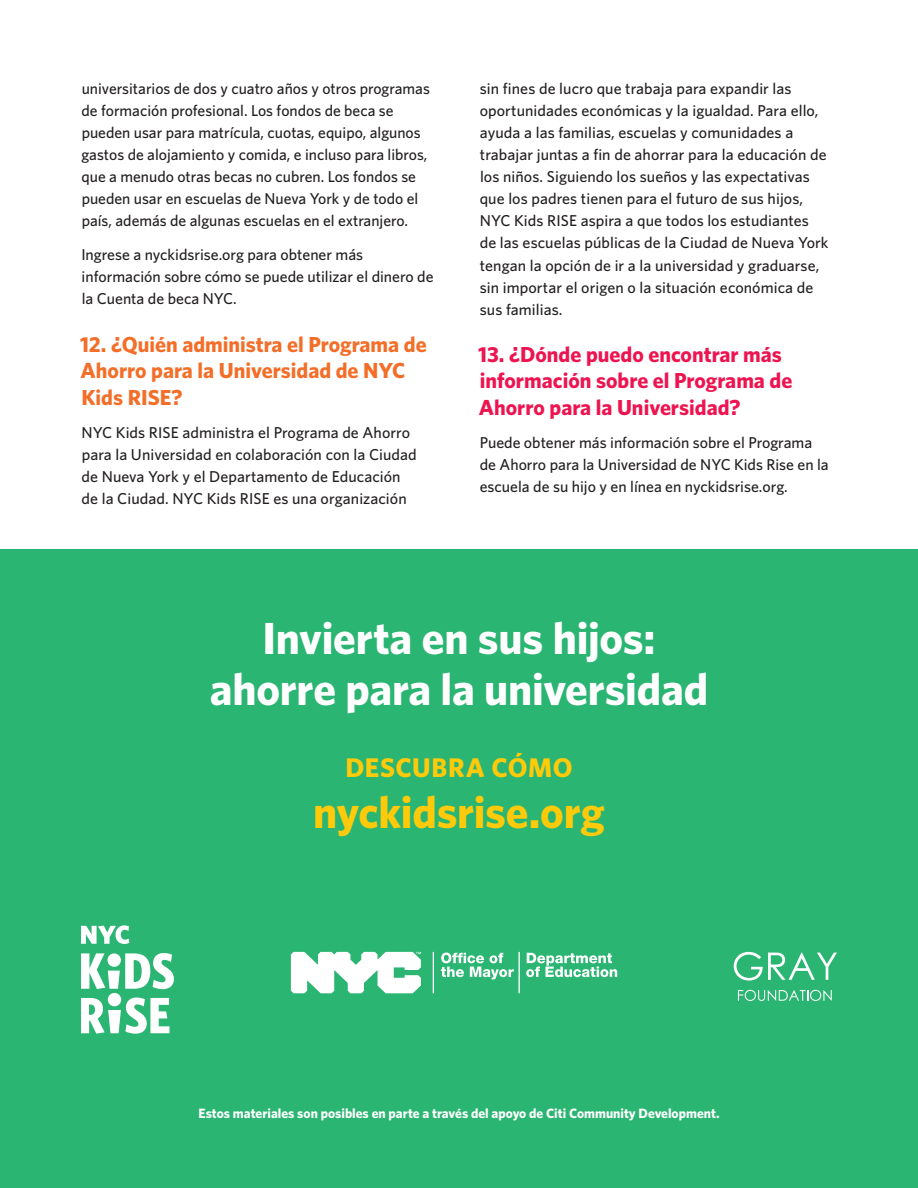
<style>
.page{position:relative;width:918px;height:1188px;background:#fff}
.page>*{position:absolute;margin:0;border:0;box-sizing:border-box;transform-origin:0 0}
.t1{font:700 45px/51px "Whitney";letter-spacing:-.005em;color:#fff;text-align:center}
.t2{font:700 45px "Whitney";letter-spacing:-.005em;color:#feca0a}
.t3{font:700 27px "Whitney";letter-spacing:.02em;color:#feca0a}
.Question{font:700 21.75px/26.2px "Whitney";color:#ed1450}
.Question-2{font:700 21.75px/26.2px "Whitney";color:#f36e28}
.Body_Text_1{font:500 15.75px/22.2px "Whitney";color:#231f20}
.t4{font:700 13.5px "Whitney";color:#fff}
</style>
<div class="page">
<div style="left:0;top:549px;width:918px;height:639px;background:#2bb572"></div>
<svg style="left:81px;top:953px;width:93px;height:36px"></svg>
<div style="left:107px;top:953px;width:14px;height:14px;background:#fff;border-radius:50%"></div>
<svg style="left:81px;top:925px;width:48px;height:19px"></svg>
<svg style="left:81px;top:998px;width:88px;height:36px"></svg>
<div style="left:108px;top:993px;width:13px;height:13px;background:#fff;border-radius:50%"></div>
<svg style="left:734px;top:952px;width:103px;height:29px"></svg>
<svg style="left:738px;top:990px;width:94px;height:11px"></svg>
<svg style="left:291px;top:952px;width:326px;height:41px"></svg>
<p class="Body_Text_1" style="left:81px;top:77px;width:350px">universitarios de dos y cuatro años y otros programas de formación profesional. Los fondos de beca se pueden usar para matrícula, cuotas, equipo, algunos gastos de alojamiento y comida, e incluso para libros, que a menudo otras becas no cubren. Los fondos se pueden usar en escuelas de Nueva York y de todo el país, además de algunas escuelas en el extranjero.</p>
<p class="Body_Text_1" style="left:81px;top:243px;width:354px">Ingrese a nyckidsrise.org para obtener más información sobre cómo se puede utilizar el dinero de la Cuenta de beca NYC.</p>
<p class="Question-2" style="left:80px;top:331px;width:348px">12. ¿Quién administra el Programa de<br>Ahorro para la Universidad de NYC<br>Kids RISE?</p>
<p class="Body_Text_1" style="left:81px;top:421px;width:337px">NYC Kids RISE administra el Programa de Ahorro para la Universidad en colaboración con la Ciudad de Nueva York y el Departamento de Educación de la Ciudad. NYC Kids RISE es una organización</p>
<p class="Body_Text_1" style="left:480px;top:77px;width:350px">sin fines de lucro que trabaja para expandir las oportunidades económicas y la igualdad. Para ello, ayuda a las familias, escuelas y comunidades a trabajar juntas a fin de ahorrar para la educación de los niños. Siguiendo los sueños y las expectativas que los padres tienen para el futuro de sus hijos, NYC Kids RISE aspira a que todos los estudiantes de las escuelas públicas de la Ciudad de Nueva York tengan la opción de ir a la universidad y graduarse, sin importar el origen o la situación económica de sus familias.</p>
<p class="Question" style="left:478px;top:341px;width:316px">13. ¿Dónde puedo encontrar más información sobre el Programa de<br>Ahorro para la Universidad?</p>
<p class="Body_Text_1" style="left:480px;top:431px;width:351px">Puede obtener más información sobre el Programa de Ahorro para la Universidad de NYC Kids Rise en la escuela de su hijo y en línea en nyckidsrise.org.</p>
<p class="t1" style="left:210px;top:612px;width:500px">Invierta en sus hijos: ahorre para la universidad</p>
<p class="t3" style="left:345px;top:749px;width:229px">DESCUBRA CÓMO</p>
<p class="t2" style="left:313px;top:782px;width:293px">nyckidsrise.org</p>
<p class="t4" style="left:198px;top:1104px;width:523px">Estos materiales son posibles en parte a través del apoyo de Citi Community Development.</p>
</div>
